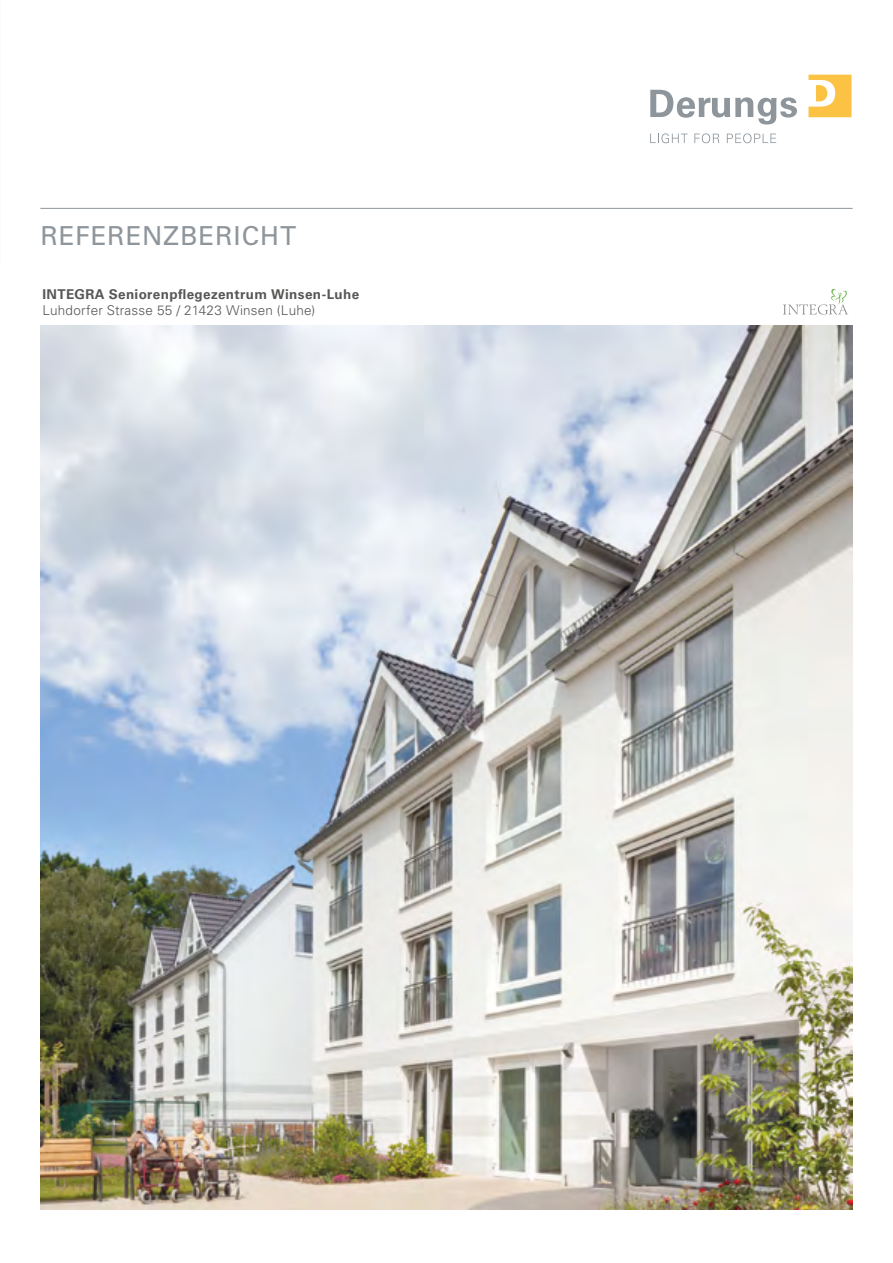
<style>
.page{position:relative;width:893px;height:1263px;background:#fff}
.page>*{position:absolute;margin:0;border:0;box-sizing:border-box;transform-origin:0 0}
.t1{font:26.1px "Univers LT Std";letter-spacing:.035em;color:#8e969c}
.t2{font:700 13.5px "Univers LT Std";letter-spacing:.025em;color:#575756}
.t3{font:300 13.5px "Univers LT Std";letter-spacing:.015em;color:#575756}
</style>
<div class="page">
<img style="left:40px;top:325px;width:813px;height:885px">
<svg style="left:650px;top:90px;width:147px;height:35px"></svg>
<svg style="left:808px;top:75px;width:43px;height:42px"></svg>
<svg style="left:650px;top:133px;width:38px;height:10px"></svg>
<svg style="left:694px;top:133px;width:25px;height:10px"></svg>
<svg style="left:727px;top:133px;width:49px;height:10px"></svg>
<hr style="left:40px;top:208px;width:813px;height:1px;background:#8e969c">
<svg style="left:783px;top:289px;width:65px;height:26px"></svg>
<h1 class="t1" style="left:40px;top:220px;width:257px">REFERENZBERICHT</h1>
<p class="t2" style="left:43px;top:286px;width:318px">INTEGRA Seniorenpflegezentrum Winsen-Luhe</p>
<p class="t3" style="left:43px;top:302px;width:274px">Luhdorfer Strasse 55 / 21423 Winsen (Luhe)</p>
</div>
